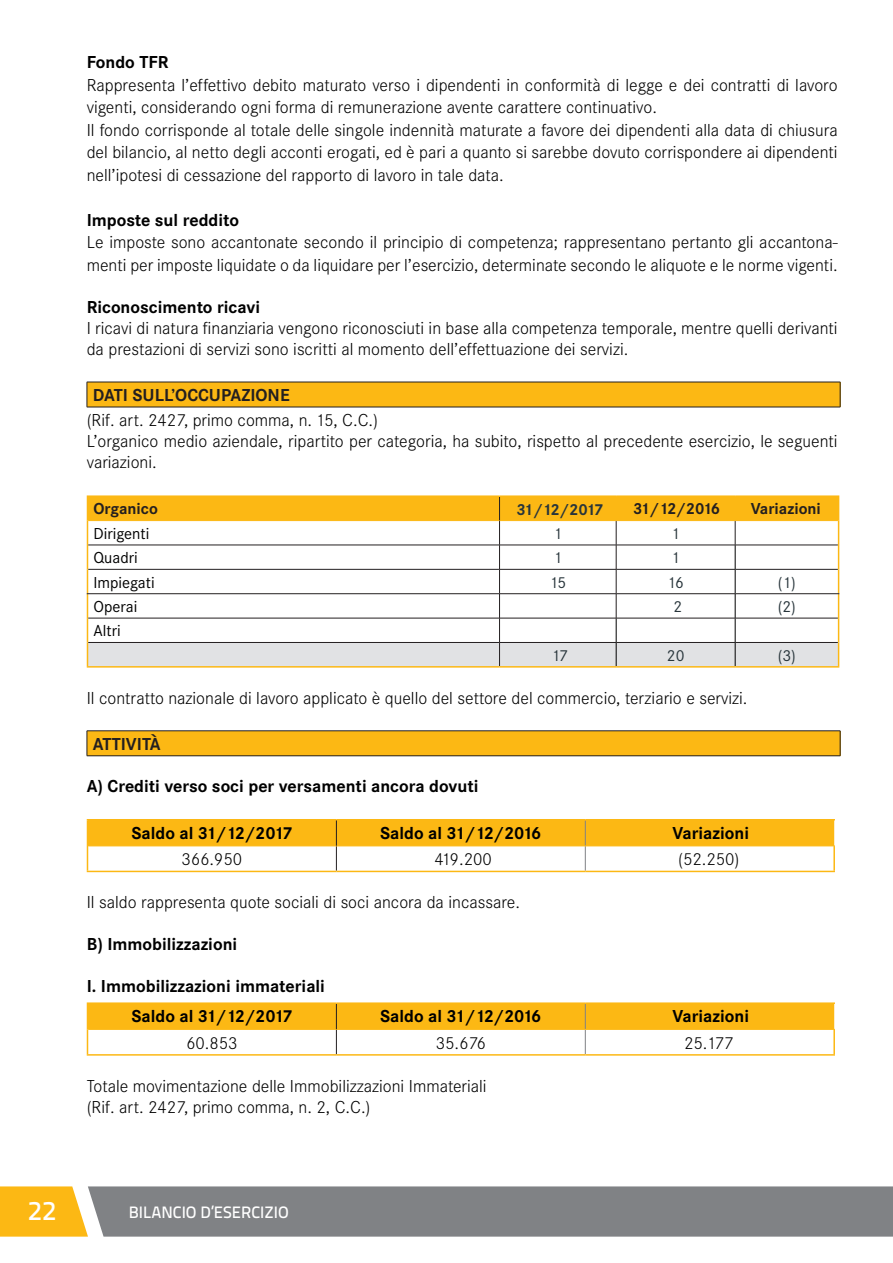
<style>
.page{position:relative;width:893px;height:1263px;background:#fff}
.page>*{position:absolute;margin:0;border:0;box-sizing:border-box;transform-origin:0 0}
.t1{font:27px "Titillium Text 25 L 600 wt";color:#fff}
.t2{font:300 18px/22.5px "Corporate S";color:#000}
.t3{font:700 18px "Corporate S";color:#000}
.t4{font:700 18px "Corporate S";color:#231f20}
.t5{font:16.5px "Corporate S";color:#000}
.t6{font:700 16.5px "Corporate S";color:#231f20}
.Main_Headings{font:16.5px "Corporate S";letter-spacing:-.045em;color:#28353b}
.t7{font:16.5px "Titillium Text 25 L 600 wt";color:#fff}
.Main_Headings-2{font:700 16.5px "Corporate S";letter-spacing:-.1em;color:#28353b}
</style>
<div class="page">
<svg style="left:0;top:1186px;width:893px;height:50px;background:#8e8a7e"></svg>
<div style="left:87px;top:382px;width:753px;height:25px;background:#fcb814"></div>
<hr style="left:87px;top:382px;width:753px;height:1px;background:#231f20">
<hr style="left:87px;top:407px;width:753px;height:1px;background:#231f20">
<svg style="left:87px;top:382px;width:1px;height:25px"></svg>
<svg style="left:840px;top:382px;width:1px;height:25px"></svg>
<hr style="left:87px;top:495px;width:412px;height:2px;background:#fcb814">
<hr style="left:500px;top:495px;width:116px;height:2px;background:#fcb814">
<hr style="left:616px;top:495px;width:119px;height:2px;background:#fcb814">
<hr style="left:735px;top:495px;width:104px;height:2px;background:#fcb814">
<hr style="left:87px;top:666px;width:412px;height:2px;background:#fcb814">
<hr style="left:500px;top:666px;width:116px;height:2px;background:#fcb814">
<hr style="left:616px;top:666px;width:119px;height:2px;background:#fcb814">
<hr style="left:735px;top:666px;width:104px;height:2px;background:#fcb814">
<svg style="left:87px;top:496px;width:752px;height:171px"></svg>
<hr style="left:88px;top:545px;width:411px;height:1px;background:#231f20">
<hr style="left:500px;top:545px;width:116px;height:1px;background:#231f20">
<hr style="left:616px;top:545px;width:119px;height:1px;background:#231f20">
<hr style="left:735px;top:545px;width:103px;height:1px;background:#231f20">
<hr style="left:88px;top:569px;width:411px;height:1px;background:#231f20">
<hr style="left:735px;top:569px;width:103px;height:1px;background:#231f20">
<div style="left:87px;top:731px;width:753px;height:25px;background:#fcb814"></div>
<hr style="left:87px;top:730px;width:753px;height:1px;background:#231f20">
<hr style="left:87px;top:755px;width:753px;height:1px;background:#231f20">
<svg style="left:87px;top:731px;width:1px;height:25px"></svg>
<svg style="left:840px;top:731px;width:1px;height:25px"></svg>
<hr style="left:87px;top:819px;width:249px;height:1px;background:#fcb814">
<hr style="left:336px;top:819px;width:249px;height:1px;background:#fcb814">
<hr style="left:585px;top:819px;width:250px;height:1px;background:#fcb814">
<hr style="left:833px;top:846px;width:2px;height:25px;background:#fcb814">
<hr style="left:87px;top:871px;width:249px;height:1px;background:#fcb814">
<hr style="left:336px;top:871px;width:249px;height:1px;background:#fcb814">
<hr style="left:585px;top:871px;width:250px;height:1px;background:#fcb814">
<svg style="left:87px;top:820px;width:747px;height:51px"></svg>
<hr style="left:87px;top:1002px;width:249px;height:2px;background:#fcb814">
<hr style="left:336px;top:1002px;width:249px;height:2px;background:#fcb814">
<hr style="left:585px;top:1002px;width:250px;height:2px;background:#fcb814">
<hr style="left:833px;top:1029px;width:2px;height:25px;background:#fcb814">
<hr style="left:87px;top:1054px;width:249px;height:2px;background:#fcb814">
<hr style="left:336px;top:1054px;width:249px;height:2px;background:#fcb814">
<hr style="left:585px;top:1054px;width:250px;height:2px;background:#fcb814">
<svg style="left:87px;top:1003px;width:747px;height:51px"></svg>
<p class="t3" style="left:87px;top:52px;width:83px">Fondo TFR</p>
<p class="t2" style="left:87px;top:74px;width:752px">Rappresenta l’effettivo debito maturato verso i dipendenti in conformità di legge e dei contratti di lavoro vigenti, considerando ogni forma di remunerazione avente carattere continuativo.</p>
<p class="t2" style="left:87px;top:119px;width:752px;text-align:justify">Il fondo corrisponde al totale delle singole indennità maturate a favore dei dipendenti alla data di chiusura del bilancio, al netto degli acconti erogati, ed è pari a quanto si sarebbe dovuto corrispondere ai dipendenti nell’ipotesi di cessazione del rapporto di lavoro in tale data.</p>
<p class="t3" style="left:87px;top:209px;width:154px">Imposte sul reddito</p>
<p class="t2" style="left:87px;top:231px;width:752px">Le imposte sono accantonate secondo il principio di competenza; rappresentano pertanto gli accantona&shy;menti per imposte liquidate o da liquidare per l’esercizio, determinate secondo le aliquote e le norme vigenti.</p>
<p class="t3" style="left:87px;top:296px;width:175px">Riconoscimento ricavi</p>
<p class="t2" style="left:87px;top:318px;width:752px;line-height:21px">I ricavi di natura finanziaria vengono riconosciuti in base alla competenza temporale, mentre quelli derivanti da prestazioni di servizi sono iscritti al momento dell’effettuazione dei servizi.</p>
<p class="t4" style="left:93px;top:385px;width:198px">DATI SULL’OCCUPAZIONE</p>
<p class="t2" style="left:87px;top:410px;width:293px">(Rif. art. 2427, primo comma, n. 15, C.C.)</p>
<p class="t2" style="left:87px;top:431px;width:752px;line-height:21px">L’organico medio aziendale, ripartito per categoria, ha subito, rispetto al precedente esercizio, le seguenti variazioni.</p>
<p class="t6" style="left:93px;top:499px;width:66px">Organico</p>
<p class="Main_Headings-2" style="left:517px;top:500px;width:88px">31/12/2017</p>
<p class="t6" style="left:633px;top:499px;width:89px">31/12/2016</p>
<p class="t6" style="left:751px;top:499px;width:72px">Variazioni</p>
<p class="t5" style="left:93px;top:524px;width:57px">Dirigenti</p>
<p class="Main_Headings" style="left:553px;top:524px;width:10px">1</p>
<p class="Main_Headings" style="left:671px;top:524px;width:10px">1</p>
<p class="t5" style="left:93px;top:549px;width:46px">Quadri</p>
<p class="Main_Headings" style="left:553px;top:549px;width:10px">1</p>
<p class="Main_Headings" style="left:671px;top:549px;width:10px">1</p>
<p class="t5" style="left:93px;top:573px;width:63px">Impiegati</p>
<p class="Main_Headings" style="left:549px;top:573px;width:18px">15</p>
<p class="Main_Headings" style="left:667px;top:573px;width:18px">16</p>
<p class="Main_Headings" style="left:778px;top:573px;width:20px">(1)</p>
<p class="t5" style="left:93px;top:597px;width:45px">Operai</p>
<p class="Main_Headings" style="left:673px;top:597px;width:10px">2</p>
<p class="Main_Headings" style="left:778px;top:597px;width:20px">(2)</p>
<p class="t5" style="left:93px;top:622px;width:29px">Altri</p>
<p class="Main_Headings" style="left:551px;top:646px;width:18px">17</p>
<p class="Main_Headings" style="left:667px;top:646px;width:19px">20</p>
<p class="Main_Headings" style="left:778px;top:646px;width:20px">(3)</p>
<p class="t2" style="left:87px;top:687px;width:662px">Il contratto nazionale di lavoro applicato è quello del settore del commercio, terziario e servizi.</p>
<p class="t4" style="left:93px;top:733px;width:69px">ATTIVITÀ</p>
<p class="t3" style="left:87px;top:776px;width:393px">A) Crediti verso soci per versamenti ancora dovuti</p>
<p class="t3" style="left:131px;top:822px;width:163px">Saldo al 31/12/2017</p>
<p class="t3" style="left:380px;top:822px;width:163px">Saldo al 31/12/2016</p>
<p class="t3" style="left:672px;top:822px;width:78px">Variazioni</p>
<p class="t2" style="left:182px;top:848px;width:62px">366.950</p>
<p class="t2" style="left:434px;top:848px;width:59px">419.200</p>
<p class="t2" style="left:678px;top:848px;width:63px">(52.250)</p>
<p class="t2" style="left:87px;top:891px;width:435px">Il saldo rappresenta quote sociali di soci ancora da incassare.</p>
<p class="t3" style="left:87px;top:934px;width:152px">B) Immobilizzazioni</p>
<p class="t3" style="left:87px;top:976px;width:240px">I. Immobilizzazioni immateriali</p>
<p class="t3" style="left:131px;top:1006px;width:163px">Saldo al 31/12/2017</p>
<p class="t3" style="left:380px;top:1006px;width:163px">Saldo al 31/12/2016</p>
<p class="t3" style="left:672px;top:1006px;width:78px">Variazioni</p>
<p class="t2" style="left:186px;top:1032px;width:53px">60.853</p>
<p class="t2" style="left:436px;top:1032px;width:52px">35.676</p>
<p class="t2" style="left:684px;top:1032px;width:51px">25.177</p>
<p class="t2" style="left:87px;top:1075px;width:401px">Totale movimentazione delle Immobilizzazioni Immateriali</p>
<p class="t2" style="left:87px;top:1096px;width:285px">(Rif. art. 2427, primo comma, n. 2, C.C.)</p>
<h1 class="t1" style="left:28px;top:1190px;width:30px">22</h1>
<p class="t7" style="left:129px;top:1199px;width:162px">BILANCIO D’ESERCIZIO</p>
</div>
